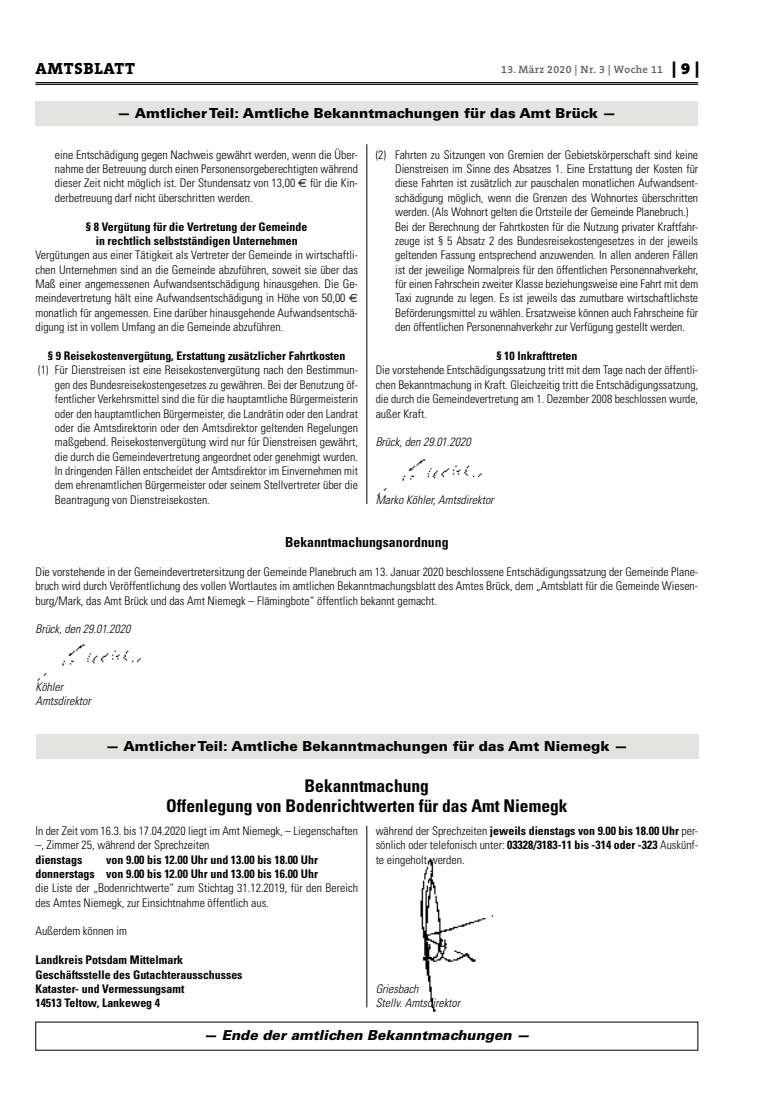
<style>
.page{position:relative;width:762px;height:1117px;background:#fff}
.page>*{position:absolute;margin:0;border:0;box-sizing:border-box;transform-origin:0 0}
.t1{font:700 condensed 17.5px/20px "Univers";color:#000;text-align:center}
.t2{font:800 16.25px "The Serif B W8";letter-spacing:.045em;color:#000}
.t3{font:900 13.75px "Univers";letter-spacing:.005em;color:#000}
.t4{font:italic 900 13.75px "Univers";color:#000}
.t5{font:700 condensed 13.75px "Univers";color:#000}
.t6{font:300 condensed 11.88px/14.4px "Univers";letter-spacing:-.005em;color:#000;text-align:justify}
.t7{font:700 condensed 11.88px/14.4px "Univers";color:#000;text-align:center}
.t8{font:italic 300 condensed 11.88px/14.4px "Univers";color:#000}
.t9{font:600 10.62px "The Serif B W6";letter-spacing:.03em;color:#615c58}
.s1{font-family:"The Serif B W9";font-weight:900;font-size:16.25px;color:#000}
.s2{font-family:"Euro Sans Std";font-weight:400;font-stretch:normal}
.s3{font-weight:700}
</style>
<div class="page">
<hr style="left:35px;top:82px;width:663px;height:1px;background:#000">
<hr style="left:35px;top:84px;width:663px;height:1px;background:#000">
<div style="left:35px;top:101px;width:663px;height:25px;background:#e3e3e2"></div>
<img style="left:377px;top:459px;width:105px;height:37px">
<img style="left:37px;top:644px;width:104px;height:37px">
<hr style="left:367px;top:144px;width:1px;height:359px;background:#000">
<img style="left:420px;top:859px;width:74px;height:153px">
<hr style="left:367px;top:825px;width:1px;height:182px;background:#000">
<div style="left:36px;top:733px;width:662px;height:25px;background:#e3e3e2"></div>
<h2 class="t2" style="left:36px;top:58px;width:101px">AMTSBLATT</h2>
<p class="t9" style="left:501px;top:63px;width:200px">13. März 2020 | Nr. 3 | Woche 11 <span class="s1">| 9 |</span></p>
<p class="t3" style="left:117px;top:104px;width:500px">— Amtlicher Teil: Amtliche Bekanntmachungen für das Amt Brück —</p>
<p class="t6" style="left:55px;top:147px;width:304px">eine Entschädigung gegen Nachweis gewährt werden, wenn die Über&shy;nahme der Betreuung durch einen Personensorgeberechtigten während dieser Zeit nicht möglich ist. Der Stundensatz von 13,00 <span class="s2">€</span> für die Kin&shy;derbetreuung darf nicht überschritten werden.</p>
<p class="t7" style="left:86px;top:219px;width:223px">§ 8 Vergütung für die Vertretung der Gemeinde in rechtlich selbstständigen Unternehmen</p>
<p class="t6" style="left:35px;top:248px;width:324px">Vergütungen aus einer Tätigkeit als Vertreter der Gemeinde in wirtschaftli&shy;chen Unternehmen sind an die Gemeinde abzuführen, soweit sie über das Maß einer angemessenen Aufwandsentschädigung hinausgehen. Die Ge&shy;meindevertretung hält eine Aufwandsentschädigung in Höhe von 50,00 <span class="s2">€ </span>monatlich für angemessen. Eine darüber hinausgehende Aufwandsentschä&shy;digung ist in vollem Umfang an die Gemeinde abzuführen.</p>
<p class="t7" style="left:48px;top:348px;width:299px">§ 9 Reisekostenvergütung, Erstattung zusätzlicher Fahrtkosten</p>
<p class="t6" style="left:55px;top:363px;width:304px;text-indent:-17px">(1) Für Dienstreisen ist eine Reisekostenvergütung nach den Bestimmun&shy;gen des Bundesreisekostengesetzes zu gewähren. Bei der Benutzung öf&shy;fentlicher Verkehrsmittel sind die für die hauptamtliche Bürgermeisterin oder den hauptamtlichen Bürgermeister, die Landrätin oder den Landrat oder die Amtsdirektorin oder den Amtsdirektor geltenden Regelungen maßgebend. Reisekostenvergütung wird nur für Dienstreisen gewährt, die durch die Gemeindevertretung angeordnet oder genehmigt wurden.<br>In dringenden Fällen entscheidet der Amtsdirektor im Einvernehmen mit dem ehrenamtlichen Bürgermeister oder seinem Stellvertreter über die Beantragung von Dienstreisekosten.</p>
<p class="t6" style="left:395px;top:147px;width:304px;text-align:left;text-indent:-19px">(2) Fahrten zu Sitzungen von Gremien der Gebietskörperschaft sind keine Dienstreisen im Sinne des Absatzes 1. Eine Erstattung der Kosten für diese Fahrten ist zusätzlich zur pauschalen monatlichen Aufwandsent&shy;schädigung möglich, wenn die Grenzen des Wohnortes überschritten werden. (Als Wohnort gelten die Ortsteile der Gemeinde Planebruch.)<br>Bei der Berechnung der Fahrtkosten für die Nutzung privater Kraftfahr&shy;zeuge ist § 5 Absatz 2 des Bundesreisekostengesetzes in der jeweils geltenden Fassung entsprechend anzuwenden. In allen anderen Fällen ist der jeweilige Normalpreis für den öffentlichen Personennahverkehr, für einen Fahrschein zweiter Klasse beziehungsweise eine Fahrt mit dem Taxi zugrunde zu legen. Es ist jeweils das zumutbare wirtschaftlichste Beförderungsmittel zu wählen. Ersatzweise können auch Fahrscheine für den öffentlichen Personennahverkehr zur Verfügung gestellt werden.</p>
<p class="t7" style="left:496px;top:348px;width:83px">§ 10 Inkrafttreten</p>
<p class="t6" style="left:376px;top:363px;width:324px">Die vorstehende Entschädigungssatzung tritt mit dem Tage nach der öffentli&shy;chen Bekanntmachung in Kraft. Gleichzeitig tritt die Entschädigungssatzung, die durch die Gemeindevertretung am 1. Dezember 2008 beschlossen wurde, außer Kraft.</p>
<p class="t8" style="left:376px;top:435px;width:96px">Brück, den 29.01.2020</p>
<p class="t8" style="left:376px;top:492px;width:119px">Marko Köhler, Amtsdirektor</p>
<p class="t5" style="left:285px;top:533px;width:165px">Bekanntmachungsanordnung</p>
<p class="t6" style="left:35px;top:564px;width:664px">Die vorstehende in der Gemeindevertretersitzung der Gemeinde Planebruch am 13. Januar 2020 beschlossene Entschädigungssatzung der Gemeinde Plane&shy;bruch wird durch Veröffentlichung des vollen Wortlautes im amtlichen Bekanntmachungsblatt des Amtes Brück, dem „Amtsblatt für die Gemeinde Wiesen&shy;burg/Mark, das Amt Brück und das Amt Niemegk – Flämingbote“ öffentlich bekannt gemacht.</p>
<p class="t8" style="left:35px;top:622px;width:96px">Brück, den 29.01.2020</p>
<p class="t8" style="left:35px;top:679px;width:57px">Köhler<br>Amtsdirektor</p>
<p class="t3" style="left:106px;top:737px;width:523px">— Amtlicher Teil: Amtliche Bekanntmachungen für das Amt Niemegk —</p>
<h1 class="t1" style="left:166px;top:775px;width:403px">Bekanntmachung<br>Offenlegung von Bodenrichtwerten für das Amt Niemegk</h1>
<p class="t6" style="left:35px;top:823px;width:324px">ln der Zeit vom 16.3. bis 17.04.2020 liegt im Amt Niemegk, – Liegenschaften –, Zimmer 25, während der Sprechzeiten</p>
<p class="t7" style="left:35px;top:851px;width:48px">dienstags</p>
<p class="t6" style="left:376px;top:823px;width:324px">während der Sprechzeiten <span class="s3">jeweils dienstags von 9.00 bis 18.00 Uhr</span> per&shy;sönlich oder telefonisch unter: <span class="s3">03328/3183-11 bis -314 oder -323</span> Auskünf&shy;te eingeholt werden.</p>
<p class="t7" style="left:35px;top:851px;width:284px;text-align:right">von 9.00 bis 12.00 Uhr und 13.00 bis 18.00 Uhr<br>donnerstags von 9.00 bis 12.00 Uhr und 13.00 bis 16.00 Uhr</p>
<p class="t6" style="left:35px;top:880px;width:324px">die Liste der „Bodenrichtwerte“ zum Stichtag 31.12.2019, für den Bereich des Amtes Niemegk, zur Einsichtnahme öffentlich aus.</p>
<p class="t6" style="left:35px;top:923px;width:93px">Außerdem können im</p>
<p class="t7" style="left:35px;top:952px;width:209px;text-align:left">Landkreis Potsdam Mittelmark<br>Geschäftsstelle des Gutachterausschusses<br>Kataster- und Vermessungsamt<br>14513 Teltow, Lankeweg 4</p>
<p class="t8" style="left:376px;top:981px;width:86px">Griesbach<br>Stellv. Amtsdirektor</p>
<p class="t4" style="left:204px;top:1026px;width:328px">— Ende der amtlichen Bekanntmachungen —</p>
</div>
